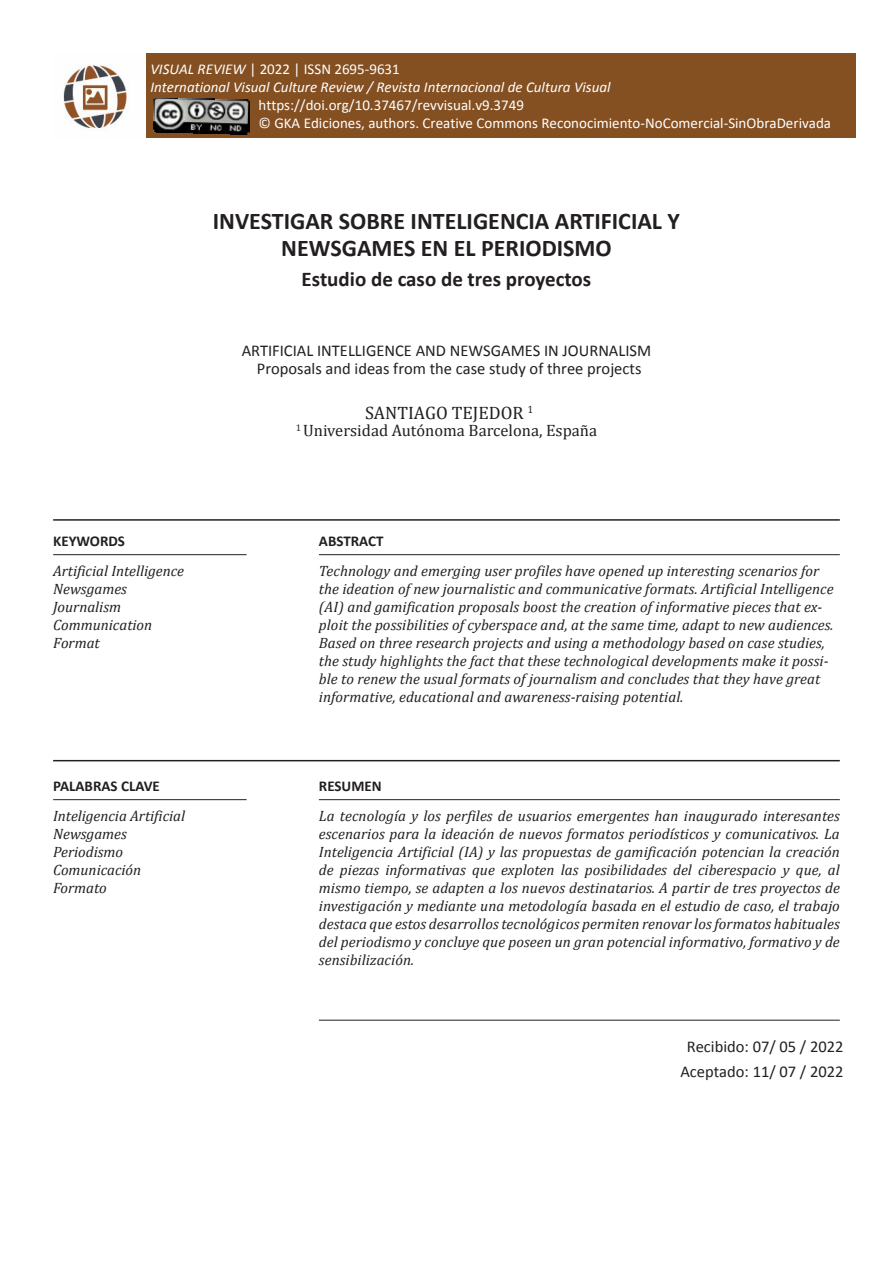
<style>
.page{position:relative;width:893px;height:1263px;background:#fff}
.page>*{position:absolute;margin:0;border:0;box-sizing:border-box;transform-origin:0 0}
.Cita{font:700 24px/27px "Calibri";color:#231f20;text-align:center}
.Cita-2{font:700 21px "Calibri";color:#231f20}
.Cita-3{font:18px "Cambria";color:#231f20}
.Cita-4{font:16.5px/18px "Calibri";color:#231f20;text-align:center}
.DATE-HOME{font:16.5px/24.6px "Calibri";color:#231f20;text-align:center}
.Cita-5{font:16.5px "Cambria";color:#231f20}
.CONTENT-HOME{font:italic 15px/18px "Cambria";letter-spacing:.005em;color:#231f20}
.t1{font:15px "Calibri";color:#fff}
.t2{font:italic 15px "Calibri";color:#fff}
.WORDS-HOME{font:700 15px "Calibri";color:#231f20}
.s1{font-style:italic}
</style>
<div class="page">
<hr style="left:53px;top:519px;width:787px;height:2px;background:#231f20">
<hr style="left:53px;top:760px;width:787px;height:1px;background:#231f20">
<hr style="left:53px;top:554px;width:194px;height:1px;background:#231f20">
<hr style="left:53px;top:799px;width:194px;height:1px;background:#231f20">
<hr style="left:319px;top:554px;width:521px;height:1px;background:#231f20">
<hr style="left:319px;top:799px;width:521px;height:1px;background:#231f20">
<hr style="left:319px;top:1020px;width:521px;height:1px;background:#231f20">
<img style="left:63px;top:64px;width:64px;height:66px">
<div style="left:146px;top:53px;width:709px;height:85px;background:#845022"></div>
<img style="left:153px;top:98px;width:97px;height:36px">
<p class="t1" style="left:150px;top:60px;width:251px"><span class="s1">VISUAL REVIEW</span> | 2022 | ISSN 2695-9631</p>
<p class="t2" style="left:150px;top:78px;width:462px">International Visual Culture Review / Revista Internacional de Cultura Visual</p>
<p class="t1" style="left:258px;top:96px;width:267px">https://doi.org/10.37467/revvisual.v9.3749</p>
<p class="t1" style="left:258px;top:113px;width:574px">© GKA Ediciones, authors. Creative Commons Reconocimiento-NoComercial-SinObraDerivada</p>
<p class="Cita" style="left:213px;top:206px;width:469px">INVESTIGAR SOBRE INTELIGENCIA ARTIFICIAL Y<br>NEWSGAMES EN EL PERIODISMO</p>
<p class="Cita-2" style="left:302px;top:265px;width:291px">Estudio de caso de tres proyectos</p>
<p class="WORDS-HOME" style="left:53px;top:530px;width:73px">KEYWORDS</p>
<p class="CONTENT-HOME" style="left:53px;top:561px;width:132px">Artificial Intelligence<br>Newsgames<br>Journalism<br>Communication<br>Format</p>
<p class="WORDS-HOME" style="left:53px;top:775px;width:108px">PALABRAS CLAVE</p>
<p class="CONTENT-HOME" style="left:53px;top:806px;width:134px">Inteligencia Artificial</p>
<p class="CONTENT-HOME" style="left:53px;top:824px;width:75px">Newsgames</p>
<p class="CONTENT-HOME" style="left:53px;top:842px;width:71px">Periodismo</p>
<p class="CONTENT-HOME" style="left:53px;top:860px;width:90px">Comunicación</p>
<p class="CONTENT-HOME" style="left:53px;top:878px;width:55px">Formato</p>
<p class="Cita-4" style="left:242px;top:341px;width:411px">ARTIFICIAL INTELLIGENCE AND NEWSGAMES IN JOURNALISM<br>Proposals and ideas from the case study of three projects</p>
<p class="Cita-3" style="left:365px;top:402px;width:170px">SANTIAGO TEJEDOR <sup>1</sup></p>
<p class="Cita-5" style="left:296px;top:421px;width:303px"><sup>1</sup> Universidad Autónoma Barcelona, España</p>
<p class="WORDS-HOME" style="left:319px;top:530px;width:66px">ABSTRACT</p>
<p class="CONTENT-HOME" style="left:319px;top:561px;width:516px">Technology and emerging user profiles have opened up interesting scenarios for the ideation of new journalistic and communicative formats. Artificial Intelligence (AI) and gamification proposals boost the creation of informative pieces that ex&shy;ploit the possibilities of cyberspace and, at the same time, adapt to new audiences.<br>Based on three research projects and using a methodology based on case studies, the study highlights the fact that these technological developments make it possi&shy;ble to renew the usual formats of journalism and concludes that they have great informative, educational and awareness-raising potential.</p>
<p class="WORDS-HOME" style="left:319px;top:775px;width:64px">RESUMEN</p>
<p class="CONTENT-HOME" style="left:319px;top:806px;width:522px;text-align:justify">La tecnología y los perfiles de usuarios emergentes han inaugurado interesantes escenarios para la ideación de nuevos formatos periodísticos y comunicativos. La Inteligencia Artificial (IA) y las propuestas de gamificación potencian la creación de piezas informativas que exploten las posibilidades del ciberespacio y que, al mismo tiempo, se adapten a los nuevos destinatarios. A partir de tres proyectos de investigación y mediante una metodología basada en el estudio de caso, el trabajo destaca que estos desarrollos tecnológicos permiten renovar los formatos habituales del periodismo y concluye que poseen un gran potencial informativo, formativo y de sensibilización.</p>
<p class="DATE-HOME" style="left:680px;top:1034px;width:165px">Recibido: 07/ 05 / 2022<br>Aceptado: 11/ 07 / 2022</p>
</div>
